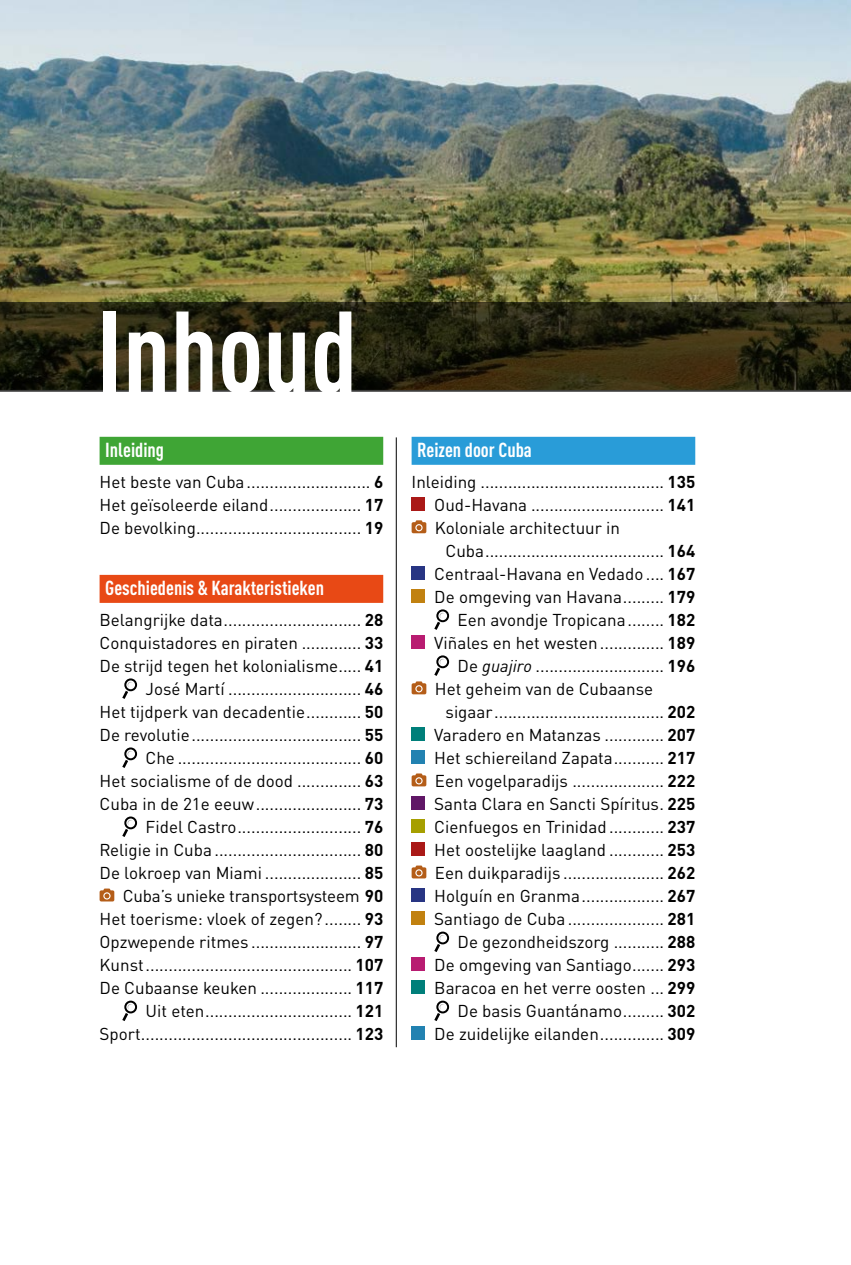
<style>
.page{position:relative;width:851px;height:1265px;background:#fff}
.page>*{position:absolute;margin:0;border:0;box-sizing:border-box;transform-origin:0 0}
.t1{font:700 condensed 114px "DIN Pro";color:#fff}
.t2{font:700 condensed 20px "DIN Pro";color:#fff}
.t3{font:17px/23px "DIN Pro";color:#000;text-align:justify}
.s1{font-weight:700}
.s2{font-style:italic}
</style>
<div class="page">
<img style="left:0;top:0;width:850px;height:302px">
<div style="left:100px;top:437px;width:283px;height:28px;background:#3fa535"></div>
<div style="left:100px;top:575px;width:283px;height:28px;background:#e84915"></div>
<div style="left:124px;top:678px;width:13px;height:13px;border:2px solid #000;border-radius:50%"></div>
<svg style="left:122px;top:681px;width:10px;height:18px"></svg>
<div style="left:124px;top:747px;width:13px;height:13px;border:2px solid #000;border-radius:50%"></div>
<svg style="left:122px;top:750px;width:10px;height:18px"></svg>
<div style="left:124px;top:816px;width:13px;height:13px;border:2px solid #000;border-radius:50%"></div>
<svg style="left:122px;top:819px;width:10px;height:18px"></svg>
<svg style="left:100px;top:888px;width:14px;height:13px"></svg>
<div style="left:124px;top:1000px;width:13px;height:13px;border:2px solid #000;border-radius:50%"></div>
<svg style="left:122px;top:1003px;width:10px;height:18px"></svg>
<div style="left:411px;top:437px;width:284px;height:28px;background:#299cd8"></div>
<div style="left:411px;top:497px;width:14px;height:14px;background:#aa1917"></div>
<svg style="left:411px;top:520px;width:15px;height:13px"></svg>
<div style="left:411px;top:566px;width:14px;height:14px;background:#283583"></div>
<div style="left:411px;top:589px;width:14px;height:14px;background:#c18110"></div>
<div style="left:436px;top:609px;width:13px;height:13px;border:2px solid #000;border-radius:50%"></div>
<svg style="left:434px;top:612px;width:10px;height:18px"></svg>
<div style="left:411px;top:635px;width:14px;height:14px;background:#b81c71"></div>
<div style="left:436px;top:655px;width:13px;height:13px;border:2px solid #000;border-radius:50%"></div>
<svg style="left:434px;top:658px;width:10px;height:18px"></svg>
<svg style="left:411px;top:681px;width:15px;height:13px"></svg>
<div style="left:411px;top:727px;width:14px;height:14px;background:#007f7a"></div>
<div style="left:411px;top:750px;width:14px;height:14px;background:#2282b1"></div>
<svg style="left:411px;top:773px;width:15px;height:13px"></svg>
<div style="left:411px;top:796px;width:14px;height:14px;background:#601766"></div>
<div style="left:411px;top:819px;width:14px;height:14px;background:#a69f00"></div>
<div style="left:411px;top:842px;width:14px;height:14px;background:#aa1917"></div>
<svg style="left:411px;top:865px;width:15px;height:13px"></svg>
<div style="left:411px;top:888px;width:14px;height:14px;background:#283583"></div>
<div style="left:411px;top:911px;width:14px;height:14px;background:#c18110"></div>
<div style="left:436px;top:931px;width:13px;height:13px;border:2px solid #000;border-radius:50%"></div>
<svg style="left:434px;top:934px;width:10px;height:18px"></svg>
<div style="left:411px;top:957px;width:14px;height:14px;background:#b81c71"></div>
<div style="left:411px;top:980px;width:14px;height:14px;background:#007f7a"></div>
<div style="left:436px;top:1000px;width:13px;height:13px;border:2px solid #000;border-radius:50%"></div>
<svg style="left:434px;top:1003px;width:10px;height:18px"></svg>
<div style="left:411px;top:1026px;width:14px;height:14px;background:#2282b1"></div>
<hr style="left:396px;top:437px;width:1px;height:610px;background:#000">
<svg style="left:0;top:302px;width:850px;height:89px;background:#282410"></svg>
<h1 class="t1" style="left:96px;top:266px;width:262px">Inhoud</h1>
<p class="t2" style="left:105px;top:434px;width:60px">Inleiding</p>
<p class="t3" style="left:100px;top:468px;width:285px">Het beste van Cuba........................... <span class="s1">6<br></span>Het geïsoleerde eiland.................... <span class="s1">17<br></span>De bevolking.................................... <span class="s1">19</span></p>
<p class="t2" style="left:105px;top:572px;width:220px">Geschiedenis &amp; Karakteristieken</p>
<p class="t3" style="left:100px;top:606px;width:285px;text-align:right">Belangrijke data.............................. <span class="s1">28<br></span>Conquistadores en piraten ............. <span class="s1">33<br></span>De strijd tegen het kolonialisme..... <span class="s1">41<br></span>José Martí ............................. <span class="s1">46<br></span>Het tijdperk van decadentie............ <span class="s1">50<br></span>De revolutie..................................... <span class="s1">55<br></span>Che ........................................ <span class="s1">60<br></span>Het socialisme of de dood .............. <span class="s1">63<br></span>Cuba in de 21e eeuw....................... <span class="s1">73<br></span>Fidel Castro........................... <span class="s1">76<br></span>Religie in Cuba ................................ <span class="s1">80<br></span>De lokroep van Miami ..................... <span class="s1">85<br></span>Cuba’s unieke transportsysteem <span class="s1">90<br></span>Het toerisme: vloek of zegen?........ <span class="s1">93<br></span>Opzwepende ritmes ........................ <span class="s1">97<br></span>Kunst............................................. <span class="s1">107<br></span>De Cubaanse keuken .................... <span class="s1">117<br></span>Uit eten................................ <span class="s1">121<br></span>Sport.............................................. <span class="s1">123</span></p>
<p class="t2" style="left:417px;top:434px;width:116px">Reizen door Cuba</p>
<p class="t3" style="left:434px;top:468px;width:262px;text-indent:-23px">Inleiding ........................................ <span class="s1">135<br></span>Oud-Havana ............................. <span class="s1">141<br></span>Koloniale architectuur in</p>
<p class="t3" style="left:445px;top:537px;width:251px">Cuba....................................... <span class="s1">164</span></p>
<p class="t3" style="left:434px;top:560px;width:262px">Centraal-Havana en Vedado .... <span class="s1">167</span></p>
<p class="t3" style="left:434px;top:583px;width:262px">De omgeving van Havana......... <span class="s1">179</span></p>
<p class="t3" style="left:457px;top:606px;width:239px">Een avondje Tropicana........ <span class="s1">182</span></p>
<p class="t3" style="left:434px;top:629px;width:262px">Viñales en het westen.............. <span class="s1">189</span></p>
<p class="t3" style="left:457px;top:652px;width:239px">De <span class="s2">guajiro</span> ............................ <span class="s1">196</span></p>
<p class="t3" style="left:435px;top:675px;width:220px">Het geheim van de Cubaanse</p>
<p class="t3" style="left:445px;top:698px;width:251px">sigaar..................................... <span class="s1">202</span></p>
<p class="t3" style="left:434px;top:721px;width:262px">Varadero en Matanzas ............. <span class="s1">207</span></p>
<p class="t3" style="left:434px;top:744px;width:262px">Het schiereiland Zapata........... <span class="s1">217</span></p>
<p class="t3" style="left:435px;top:767px;width:262px">Een vogelparadijs .................... <span class="s1">222</span></p>
<p class="t3" style="left:434px;top:790px;width:262px">Santa Clara en Sancti Spíritus. <span class="s1">225</span></p>
<p class="t3" style="left:434px;top:813px;width:262px">Cienfuegos en Trinidad ............ <span class="s1">237</span></p>
<p class="t3" style="left:434px;top:836px;width:262px">Het oostelijke laagland ............ <span class="s1">253</span></p>
<p class="t3" style="left:435px;top:859px;width:262px">Een duikparadijs ...................... <span class="s1">262</span></p>
<p class="t3" style="left:434px;top:882px;width:262px">Holguín en Granma.................. <span class="s1">267</span></p>
<p class="t3" style="left:434px;top:905px;width:262px">Santiago de Cuba ..................... <span class="s1">281</span></p>
<p class="t3" style="left:457px;top:928px;width:239px">De gezondheidszorg ........... <span class="s1">288</span></p>
<p class="t3" style="left:434px;top:951px;width:262px">De omgeving van Santiago....... <span class="s1">293</span></p>
<p class="t3" style="left:434px;top:974px;width:262px">Baracoa en het verre oosten ... <span class="s1">299</span></p>
<p class="t3" style="left:457px;top:997px;width:239px">De basis Guantánamo......... <span class="s1">302</span></p>
<p class="t3" style="left:434px;top:1020px;width:262px">De zuidelijke eilanden.............. <span class="s1">309</span></p>
</div>
